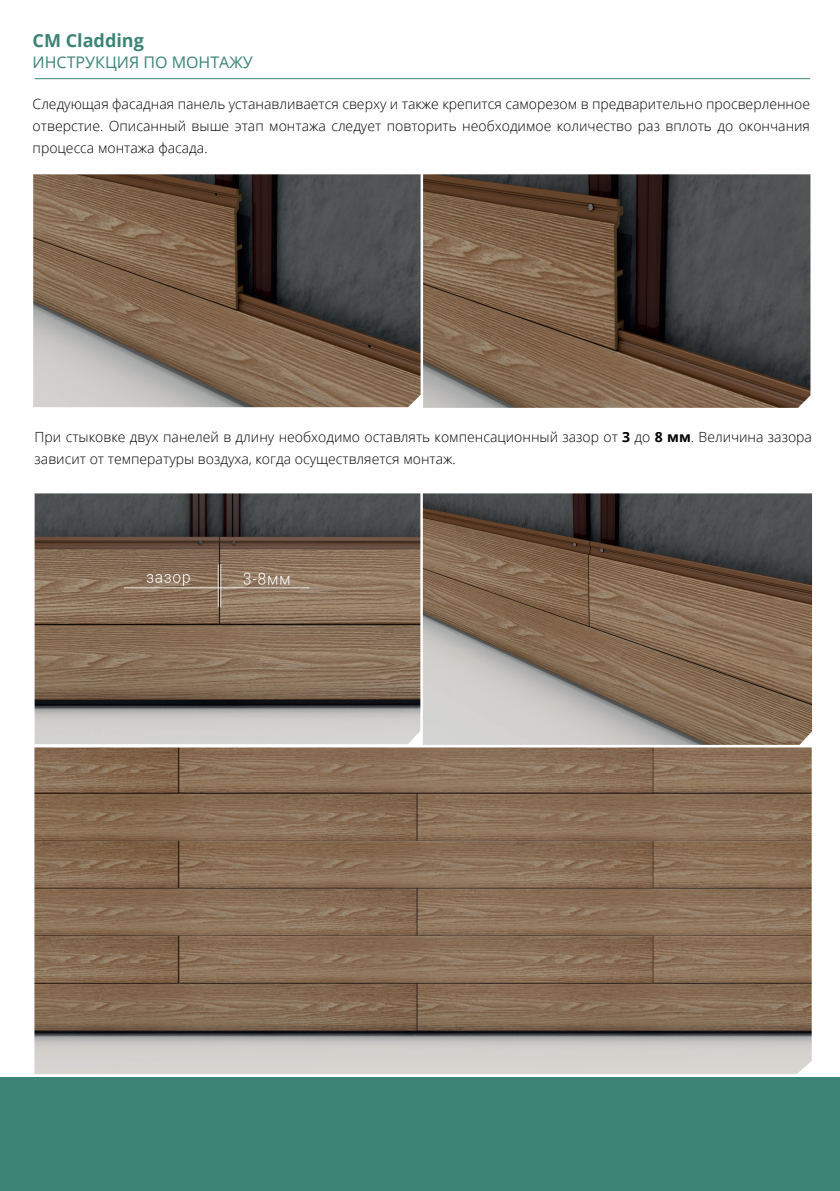
<style>
.page{position:relative;width:840px;height:1191px;background:#fff}
.page>*{position:absolute;margin:0;border:0;box-sizing:border-box;transform-origin:0 0}
.t1{font:700 18px "Open Sans";color:#3b8476}
.t2{font:16px "Open Sans";color:#3b8476}
.t3{font:300 14px/22px "Open Sans";color:#000;text-align:justify}
.s1{font-weight:700}
</style>
<div class="page">
<hr style="left:35px;top:78px;width:774px;height:1px;background:#3b8476">
<div style="left:0;top:1077px;width:839px;height:114px;background:#3b8476"></div>
<img style="left:33px;top:174px;width:387px;height:233px">
<img style="left:35px;top:493px;width:385px;height:251px">
<img style="left:423px;top:174px;width:387px;height:234px">
<img style="left:422px;top:493px;width:389px;height:252px">
<img style="left:34px;top:747px;width:777px;height:327px">
<p class="t1" style="left:33px;top:27px;width:113px">CM Cladding</p>
<p class="t2" style="left:33px;top:51px;width:222px">ИНСТРУКЦИЯ ПО МОНТАЖУ</p>
<p class="t3" style="left:33px;top:93px;width:778px">Следующая фасадная панель устанавливается сверху и также крепится саморезом в предварительно просверленное отверстие. Описанный выше этап монтажа следует повторить необходимое количество раз вплоть до окончания процесса монтажа фасада.</p>
<p class="t3" style="left:35px;top:425px;width:778px">При стыковке двух панелей в длину необходимо оставлять компенсационный зазор от <span class="s1">3</span> до <span class="s1">8 мм</span>. Величина зазора зависит от температуры воздуха, когда осуществляется монтаж.</p>
</div>
